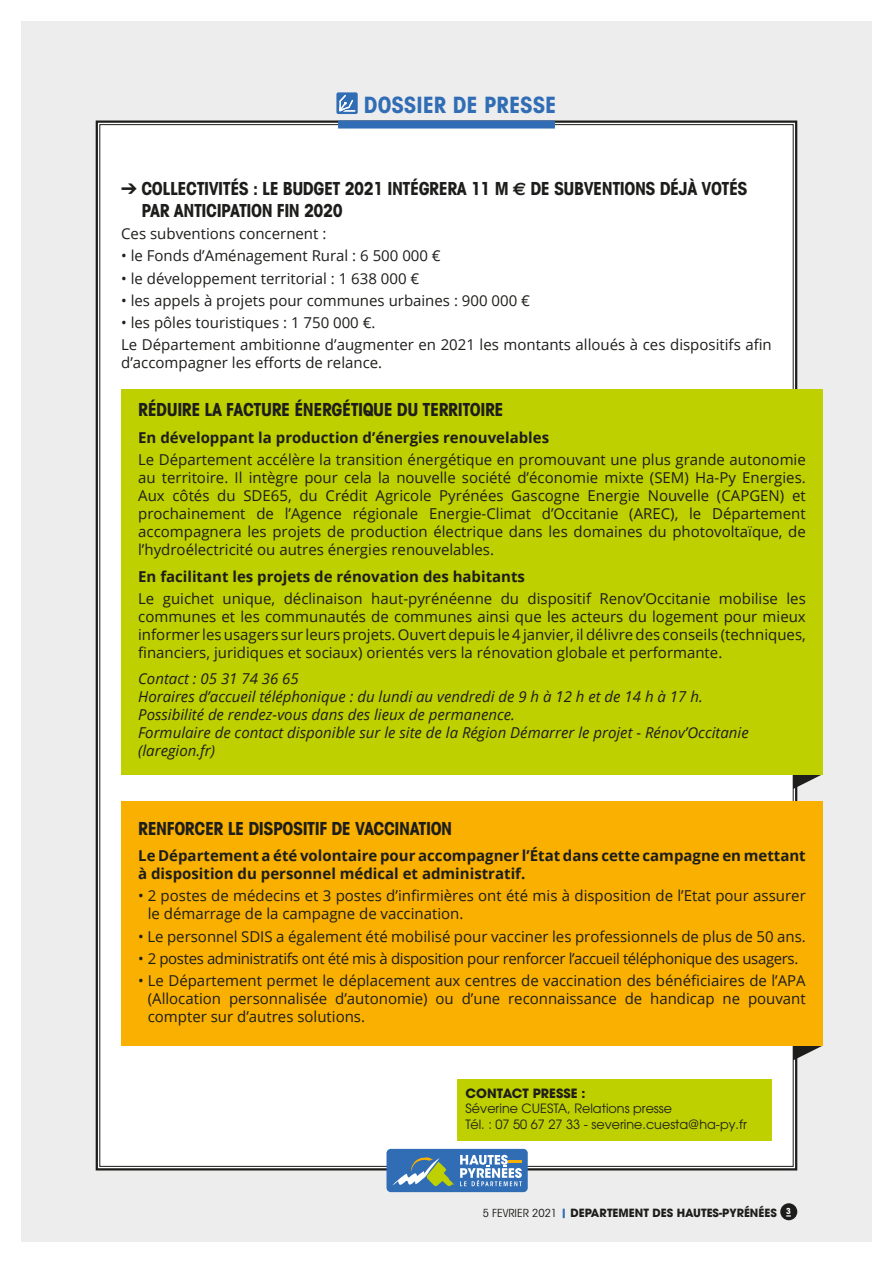
<style>
.page{position:relative;width:893px;height:1263px;background:#fff}
.page>*{position:absolute;margin:0;border:0;box-sizing:border-box;transform-origin:0 0}
.t1{font:700 condensed 22.5px "Avant Garde";color:#306db5}
.t2{font:700 condensed 18px/21.6px "Avant Garde";letter-spacing:-.025em;color:#1d1d1b}
.t3{font:15px/18px "Open Sans";color:#1d1d1b;text-align:justify}
.t4{font:italic 15px/18px "Open Sans";color:#1d1d1b}
.t5{font:700 15px/18px "Open Sans";color:#1d1d1b}
.t6{font:15px "Open Sans";letter-spacing:-.025em;color:#1d1d1b}
.t7{font:12.75px/15.3px "Avant Garde";color:#1d1d1b}
.t8{font:700 12.75px "Avant Garde";color:#1d1d1b}
.t9{font:700 11.25px "Avant Garde";color:#1d1d1b}
.s1{font-family:"Euro Sans";font-stretch:normal}
.s2{font-weight:400;font-stretch:condensed}
.s3{color:#306db5}
</style>
<div class="page">
<div style="left:21px;top:21px;width:851px;height:1221px;background:#ededed"></div>
<div style="left:95px;top:120px;width:703px;height:1051px;background:#fff"></div>
<div style="left:338px;top:120px;width:217px;height:9px;background:#306db5"></div>
<div style="left:336px;top:92px;width:22px;height:22px;border:2px solid #306db5"></div>
<svg style="left:339px;top:95px;width:16px;height:17px"></svg>
<div style="left:780px;top:1203px;width:17px;height:17px;background:#1d1d1b;border-radius:50%"></div>
<div style="left:386px;top:1149px;width:142px;height:43px;background:#306db5;border-radius:4px"></div>
<svg style="left:460px;top:1155px;width:62px;height:31px"></svg>
<svg style="left:392px;top:1157px;width:62px;height:29px"></svg>
<div style="left:457px;top:1079px;width:315px;height:62px;background:#bed000"></div>
<svg style="left:793px;top:774px;width:30px;height:15px"></svg>
<div style="left:121px;top:389px;width:702px;height:385px;background:#bed000"></div>
<svg style="left:793px;top:1045px;width:30px;height:15px"></svg>
<div style="left:121px;top:801px;width:702px;height:244px;background:#f9b000"></div>
<h1 class="t1" style="left:364px;top:90px;width:194px">DOSSIER DE PRESSE</h1>
<p class="t2" style="left:141px;top:178px;width:608px;text-indent:-20px">➔ COLLECTIVITÉS : LE BUDGET 2021 INTÉGRERA 11 M <span class="s1">€</span> DE SUBVENTIONS DÉJÀ VOTÉS<br>PAR ANTICIPATION FIN 2020</p>
<p class="t3" style="left:121px;top:224px;width:207px">Ces subventions concernent :</p>
<p class="t3" style="left:121px;top:247px;width:321px">• le Fonds d’Aménagement Rural : 6 500 000 €</p>
<p class="t3" style="left:121px;top:269px;width:300px">• le développement territorial : 1 638 000 €</p>
<p class="t3" style="left:121px;top:291px;width:410px">• les appels à projets pour communes urbaines : 900 000 €</p>
<p class="t3" style="left:121px;top:311px;width:652px;line-height:22.2px">• les pôles touristiques : 1 750 000 €.<br>Le Département ambitionne d’augmenter en 2021 les montants alloués à ces dispositifs afin</p>
<p class="t3" style="left:121px;top:354px;width:263px">d’accompagner les efforts de relance.</p>
<p class="t2" style="left:138px;top:399px;width:367px">RÉDUIRE LA FACTURE ÉNERGÉTIQUE DU TERRITOIRE</p>
<p class="t5" style="left:138px;top:428px;width:412px">En développant la production d’énergies renouvelables</p>
<p class="t3" style="left:138px;top:450px;width:669px">Le Département accélère la transition énergétique en promouvant une plus grande autonomie au territoire. Il intègre pour cela la nouvelle société d’économie mixte (SEM) Ha-Py Energies.<br>Aux côtés du SDE65, du Crédit Agricole Pyrénées Gascogne Energie Nouvelle (CAPGEN) et prochainement de l’Agence régionale Energie-Climat d’Occitanie (AREC), le Département accompagnera les projets de production électrique dans les domaines du photovoltaïque, de l’hydroélectricité ou autres énergies renouvelables.</p>
<p class="t5" style="left:138px;top:567px;width:388px">En facilitant les projets de rénovation des habitants</p>
<p class="t3" style="left:138px;top:589px;width:669px">Le guichet unique, déclinaison haut-pyrénéenne du dispositif Renov’Occitanie mobilise les communes et les communautés de communes ainsi que les acteurs du logement pour mieux informer les usagers sur leurs projets. Ouvert depuis le 4 janvier, il délivre des conseils (techniques, financiers, juridiques et sociaux) orientés vers la rénovation globale et performante.</p>
<p class="t4" style="left:138px;top:669px;width:612px">Contact : 05 31 74 36 65<br>Horaires d’accueil téléphonique : du lundi au vendredi de 9 h à 12 h et de 14 h à 17 h.<br>Possibilité de rendez-vous dans des lieux de permanence.<br>Formulaire de contact disponible sur le site de la Région Démarrer le projet - Rénov’Occitanie (laregion.fr)</p>
<p class="t2" style="left:138px;top:817px;width:316px">RENFORCER LE DISPOSITIF DE VACCINATION</p>
<p class="t5" style="left:138px;top:846px;width:669px">Le Département a été volontaire pour accompagner l’État dans cette campagne en mettant à disposition du personnel médical et administratif.</p>
<p class="t3" style="left:148px;top:886px;width:660px;text-indent:-10px">• 2 postes de médecins et 3 postes d’infirmières ont été mis à disposition de l’Etat pour assurer le démarrage de la campagne de vaccination.</p>
<p class="t3" style="left:138px;top:927px;width:669px">• Le personnel SDIS a également été mobilisé pour vacciner les professionnels de plus de 50 ans.</p>
<p class="t6" style="left:138px;top:948px;width:662px">• 2 postes administratifs ont été mis à disposition pour renforcer l’accueil téléphonique des usagers.</p>
<p class="t3" style="left:148px;top:971px;width:660px;text-indent:-10px">• Le Département permet le déplacement aux centres de vaccination des bénéficiaires de l’APA (Allocation personnalisée d’autonomie) ou d’une reconnaissance de handicap ne pouvant compter sur d’autres solutions.</p>
<p class="t8" style="left:466px;top:1085px;width:121px">CONTACT PRESSE :</p>
<p class="t7" style="left:466px;top:1101px;width:283px">Séverine CUESTA, Relations presse<br>Tél. : 07 50 67 27 33 - severine.cuesta@ha-py.fr</p>
<p class="t9" style="left:483px;top:1206px;width:310px"><span class="s2">5 FEVRIER 2021</span> <span class="s3">|</span> DEPARTEMENT DES HAUTES-PYRÉNÉES <sup>3</sup></p>
</div>
